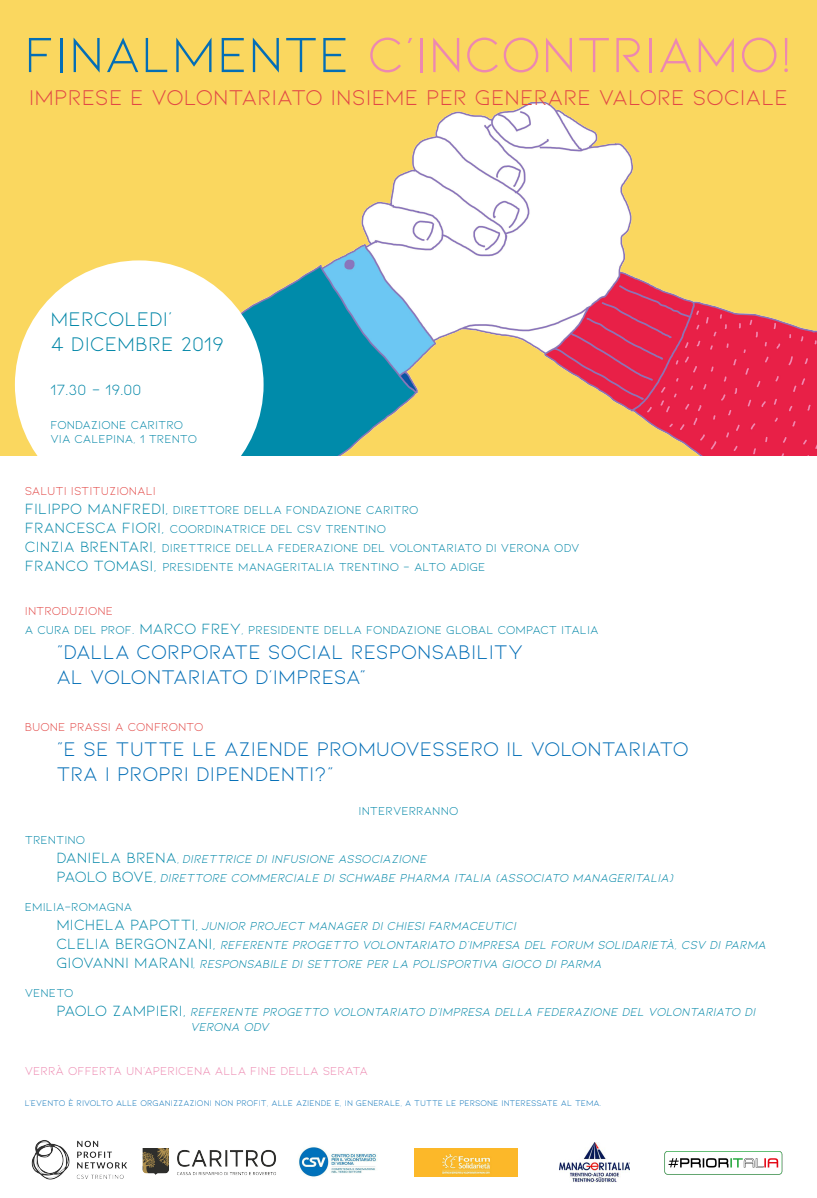
<style>
.page{position:relative;width:817px;height:1198px;background:#fff}
.page>*{position:absolute;margin:0;border:0;box-sizing:border-box;transform-origin:0 0}
.t1{font:52.5px "Kiona";color:#ed88b0}
.t2{font:22.75px "Kiona";color:#e24745}
.t3{font:21px "Kiona";color:#036eb6}
.t4{font:21px "Kiona";color:#0186a7}
.t5{font:15.75px "Kiona";letter-spacing:-.005em;color:#0186a7}
.t6{font:12.25px/14.7px "Kiona Itallic";color:#0186a7}
.t7{font:12.25px "Kiona";color:#0186a7}
.t8{font:12.25px "Kiona";color:#e24745}
.t9{font:12.25px "Kiona";color:#ed88b0}
.t10{font:8.75px "Kiona";color:#036eb6}
.s1{color:#036eb6}
.s2{font-size:15.75px}
.s3{font-family:"Kiona";font-size:15.75px}
.s4{font-family:"Kiona"}
</style>
<div class="page">
<div style="left:0;top:0;width:816px;height:456px;background:#fad75f"></div>
<img style="left:233px;top:101px;width:583px;height:355px">
<div style="left:15px;top:260px;width:248px;height:249px;background:#fff;border-radius:50%"></div>
<img style="left:142px;top:1148px;width:134px;height:28px">
<img style="left:299px;top:1147px;width:78px;height:30px">
<img style="left:414px;top:1148px;width:103px;height:28px">
<img style="left:31px;top:1140px;width:96px;height:40px">
<img style="left:559px;top:1142px;width:70px;height:41px">
<img style="left:664px;top:1151px;width:119px;height:24px">
<p class="t1" style="left:24px;top:25px;width:769px"><span class="s1">FINALMENTE</span> C'INCONTRIAMO!</p>
<p class="t2" style="left:29px;top:85px;width:760px">IMPRESE E VOLONTARIATO INSIEME PER GENERARE VALORE SOCIALE</p>
<p class="t4" style="left:50px;top:307px;width:124px">MERCOLEDI'</p>
<p class="t4" style="left:50px;top:332px;width:175px">4 DICEMBRE 2019</p>
<p class="t5" style="left:50px;top:381px;width:92px">17.30 - 19.00</p>
<p class="t7" style="left:50px;top:418px;width:134px">FONDAZIONE CARITRO</p>
<p class="t7" style="left:50px;top:432px;width:148px">VIA CALEPINA, 1 TRENTO</p>
<p class="t8" style="left:25px;top:484px;width:132px">SALUTI ISTITUZIONALI</p>
<p class="t7" style="left:25px;top:503px;width:395px"><span class="s2">FILIPPO MANFREDI,</span> DIRETTORE DELLA FONDAZIONE CARITRO</p>
<p class="t7" style="left:25px;top:522px;width:362px"><span class="s2">FRANCESCA FIORI,</span> COORDINATRICE DEL CSV TRENTINO</p>
<p class="t7" style="left:25px;top:541px;width:556px"><span class="s2">CINZIA BRENTARI,</span> DIRETTRICE DELLA FEDERAZIONE DEL VOLONTARIATO DI VERONA ODV</p>
<p class="t7" style="left:25px;top:560px;width:462px"><span class="s2">FRANCO TOMASI,</span> PRESIDENTE MANAGERITALIA TRENTINO - ALTO ADIGE</p>
<p class="t8" style="left:25px;top:604px;width:90px">INTRODUZIONE</p>
<p class="t7" style="left:25px;top:623px;width:575px">A CURA DEL PROF. <span class="s2">MARCO FREY</span>, PRESIDENTE DELLA FONDAZIONE GLOBAL COMPACT ITALIA</p>
<p class="t3" style="left:56px;top:640px;width:468px">“DALLA CORPORATE SOCIAL RESPONSABILITY</p>
<p class="t3" style="left:56px;top:666px;width:312px">AL VOLONTARIATO D’IMPRESA”</p>
<p class="t8" style="left:25px;top:720px;width:180px">BUONE PRASSI A CONFRONTO</p>
<p class="t3" style="left:56px;top:737px;width:633px">“E SE TUTTE LE AZIENDE PROMUOVESSERO IL VOLONTARIATO</p>
<p class="t3" style="left:56px;top:762px;width:279px">TRA I PROPRI DIPENDENTI?”</p>
<p class="t7" style="left:358px;top:804px;width:101px">INTERVERRANNO</p>
<p class="t7" style="left:25px;top:833px;width:62px">TRENTINO</p>
<p class="t6" style="left:56px;top:851px;width:373px"><span class="s3">DANIELA BRENA</span><span class="s4">,</span> DIRETTRICE DI INFUSIONE ASSOCIAZIONE</p>
<p class="t6" style="left:56px;top:870px;width:619px"><span class="s3">PAOLO BOVE,</span> DIRETTORE COMMERCIALE DI SCHWABE PHARMA ITALIA (ASSOCIATO MANAGERITALIA)</p>
<p class="t7" style="left:25px;top:900px;width:109px">EMILIA-ROMAGNA</p>
<p class="t6" style="left:56px;top:918px;width:462px"><span class="s3">MICHELA PAPOTTI,</span> JUNIOR PROJECT MANAGER DI CHIESI FARMACEUTICI</p>
<p class="t6" style="left:56px;top:937px;width:712px"><span class="s3">CLELIA BERGONZANI,</span> REFERENTE PROGETTO VOLONTARIATO D’IMPRESA DEL FORUM SOLIDARIETÀ, CSV DI PARMA</p>
<p class="t6" style="left:56px;top:956px;width:547px"><span class="s3">GIOVANNI MARANI</span>, RESPONSABILE DI SETTORE PER LA POLISPORTIVA GIOCO DI PARMA</p>
<p class="t7" style="left:25px;top:986px;width:50px">VENETO</p>
<p class="t6" style="left:191px;top:1005px;width:566px;text-indent:-135px"><span class="s3">PAOLO ZAMPIERI,</span> REFERENTE PROGETTO VOLONTARIATO D’IMPRESA DELLA FEDERAZIONE DEL VOLONTARIATO DI<br>VERONA ODV</p>
<p class="t9" style="left:25px;top:1064px;width:344px">VERRÀ OFFERTA UN’APERICENA ALLA FINE DELLA SERATA</p>
<p class="t10" style="left:25px;top:1099px;width:577px">L’EVENTO È RIVOLTO ALLE ORGANIZZAZIONI NON PROFIT, ALLE AZIENDE E, IN GENERALE, A TUTTE LE PERSONE INTERESSATE AL TEMA.</p>
</div>
